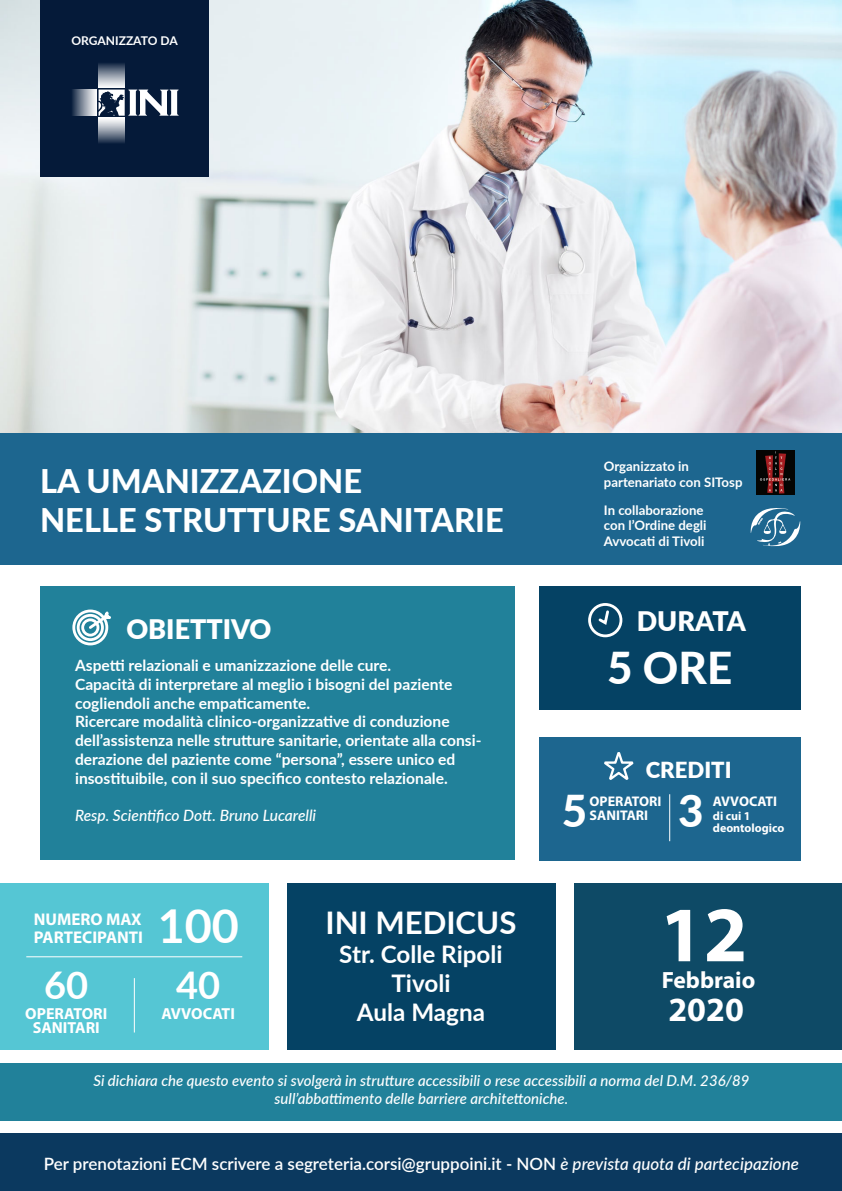
<style>
.page{position:relative;width:842px;height:1191px;background:#fff}
.page>*{position:absolute;margin:0;border:0;box-sizing:border-box;transform-origin:0 0}
.t1{font:700 79px "Myriad Pro";color:#fff}
.t2{font:700 46.7px "Lato";color:#fff}
.t3{font:800 43.9px "Lato";color:#fff}
.t4{font:700 38.1px "Lato";color:#fff}
.t5{font:700 34px "Myriad Pro";color:#fff}
.t6{font:800 32.6px/39.1px "Lato";color:#fff}
.t7{font:700 31.1px "Lato";color:#fff}
.t8{font:900 26.9px "Lato";color:#fff}
.t9{font:700 24.2px/28.8px "Lato";color:#fff;text-align:center}
.t10{font:700 23.6px "Myriad Pro";color:#fff}
.t11{font:900 22.1px "Lato";color:#fff}
.t12{font:600 17px "Lato";color:#fff}
.t13{font:700 17px/18.6px "Myriad Pro";color:#fff}
.t14{font:700 16px/14px "Myriad Pro";color:#fff;text-align:center}
.t15{font:700 15.6px/18.7px "Lato";color:#fff}
.t16{font:italic 500 15.6px "Lato";color:#fff}
.t17{font:italic 500 15px/18px "Lato";color:#fff;text-align:center}
.t18{font:700 14px/14px "Myriad Pro";color:#fff}
.t19{font:700 13.2px/15.9px "Lato";color:#fff}
.t20{font:700 12.1px "Lato";color:#fff}
.t21{font:700 12px/12px "Myriad Pro";color:#fff}
.s1{font-weight:500;font-style:italic}
</style>
<div class="page">
<div style="left:0;top:1064px;width:842px;height:57px;background:#21819a"></div>
<img style="left:0;top:0;width:842px;height:433px">
<div style="left:40px;top:587px;width:475px;height:273px;background:#21819a"></div>
<div style="left:72px;top:609px;width:36px;height:36px;border:3px solid #fff;border-radius:50%"></div>
<div style="left:77px;top:614px;width:27px;height:27px;border:3px solid #fff;border-radius:50%"></div>
<div style="left:81px;top:618px;width:18px;height:18px;border:3px solid #fff;border-radius:50%"></div>
<svg style="left:86px;top:609px;width:25px;height:22px"></svg>
<div style="left:539px;top:587px;width:261px;height:123px;background:#054264"></div>
<div style="left:0;top:433px;width:842px;height:131px;background:#1d668f"></div>
<div style="left:0;top:1133px;width:842px;height:58px;background:#0b395f"></div>
<div style="left:287px;top:883px;width:269px;height:167px;background:#054264"></div>
<div style="left:574px;top:883px;width:268px;height:167px;background:#0e4a66"></div>
<div style="left:588px;top:603px;width:34px;height:34px;border:3px solid #fff;border-radius:50%"></div>
<svg style="left:596px;top:608px;width:13px;height:17px"></svg>
<div style="left:539px;top:737px;width:261px;height:123px;background:#1d668f"></div>
<svg style="left:604px;top:752px;width:30px;height:28px"></svg>
<hr style="left:669px;top:794px;width:1px;height:47px;background:#fff">
<div style="left:0;top:883px;width:269px;height:167px;background:#55c6d4"></div>
<hr style="left:26px;top:956px;width:216px;height:1px;background:#fff">
<hr style="left:134px;top:978px;width:1px;height:54px;background:#fff">
<div style="left:40px;top:0;width:169px;height:176px;background:#051a39"></div>
<svg style="left:99px;top:90px;width:80px;height:26px"></svg>
<div style="left:99px;top:62px;width:26px;height:26px;background:linear-gradient(to bottom,#132644,#fefefe)"></div>
<div style="left:99px;top:117px;width:26px;height:26px;background:linear-gradient(to bottom,#fff,#2a3c56)"></div>
<div style="left:71px;top:90px;width:26px;height:26px;background:linear-gradient(to right,#132644,#fdfdfe)"></div>
<img style="left:757px;top:450px;width:38px;height:44px">
<svg style="left:751px;top:508px;width:49px;height:38px"></svg>
<p class="t20" style="left:71px;top:32px;width:108px">ORGANIZZATO DA</p>
<h3 class="t6" style="left:40px;top:460px;width:465px">LA UMANIZZAZIONE<br>NELLE STRUTTURE SANITARIE</h3>
<p class="t19" style="left:604px;top:457px;width:140px">Organizzato in partenariato con SITosp</p>
<p class="t19" style="left:604px;top:501px;width:104px">In collaborazione con l’Ordine degli<br>Avvocati di Tivoli</p>
<h3 class="t8" style="left:126px;top:608px;width:147px">OBIETTIVO</h3>
<h3 class="t8" style="left:637px;top:601px;width:111px">DURATA</h3>
<h3 class="t3" style="left:607px;top:635px;width:127px">5 ORE</h3>
<p class="t15" style="left:75px;top:655px;width:408px">Aspetti relazionali e umanizzazione delle cure.<br>Capacità di interpretare al meglio i bisogni del paziente cogliendoli anche empaticamente.<br>Ricercare modalità clinico-organizzative di conduzione dell’assistenza nelle strutture sanitarie, orientate alla consi&shy;derazione del paziente come “persona”, essere unico ed insostituibile, con il suo specifico contesto relazionale.</p>
<p class="t16" style="left:75px;top:804px;width:243px">Resp. Scientifico Dott. Bruno Lucarelli</p>
<h3 class="t11" style="left:646px;top:753px;width:87px">CREDITI</h3>
<h3 class="t3" style="left:562px;top:778px;width:27px">5</h3>
<h3 class="t3" style="left:678px;top:778px;width:27px">3</h3>
<p class="t18" style="left:590px;top:794px;width:73px">OPERATORI<br>SANITARI</p>
<p class="t18" style="left:713px;top:794px;width:66px">AVVOCATI</p>
<p class="t21" style="left:713px;top:810px;width:73px">di cui 1 deontologico</p>
<p class="t13" style="left:34px;top:909px;width:111px">NUMERO MAX<br>PARTECIPANTI</p>
<h2 class="t2" style="left:158px;top:891px;width:83px">100</h2>
<h3 class="t4" style="left:44px;top:957px;width:46px">60</h3>
<p class="t14" style="left:25px;top:1005px;width:84px">OPERATORI<br>SANITARI</p>
<h3 class="t4" style="left:176px;top:957px;width:46px">40</h3>
<p class="t14" style="left:161px;top:1005px;width:75px">AVVOCATI</p>
<h3 class="t7" style="left:325px;top:900px;width:192px">INI MEDICUS</h3>
<h3 class="t9" style="left:339px;top:939px;width:165px">Str. Colle Ripoli<br>Tivoli<br>Aula Magna</h3>
<h1 class="t1" style="left:660px;top:883px;width:89px">12</h1>
<h3 class="t10" style="left:662px;top:964px;width:95px">Febbraio</h3>
<h3 class="t5" style="left:668px;top:987px;width:77px">2020</h3>
<p class="t17" style="left:93px;top:1070px;width:657px">Si dichiara che questo evento si svolgerà in strutture accessibili o rese accessibili a norma del D.M. 236/89 sull’abbattimento delle barriere architettoniche.</p>
<p class="t12" style="left:44px;top:1151px;width:757px">Per prenotazioni ECM scrivere a segreteria.corsi@gruppoini.it - NON <span class="s1">è prevista quota di partecipazione</span></p>
</div>
